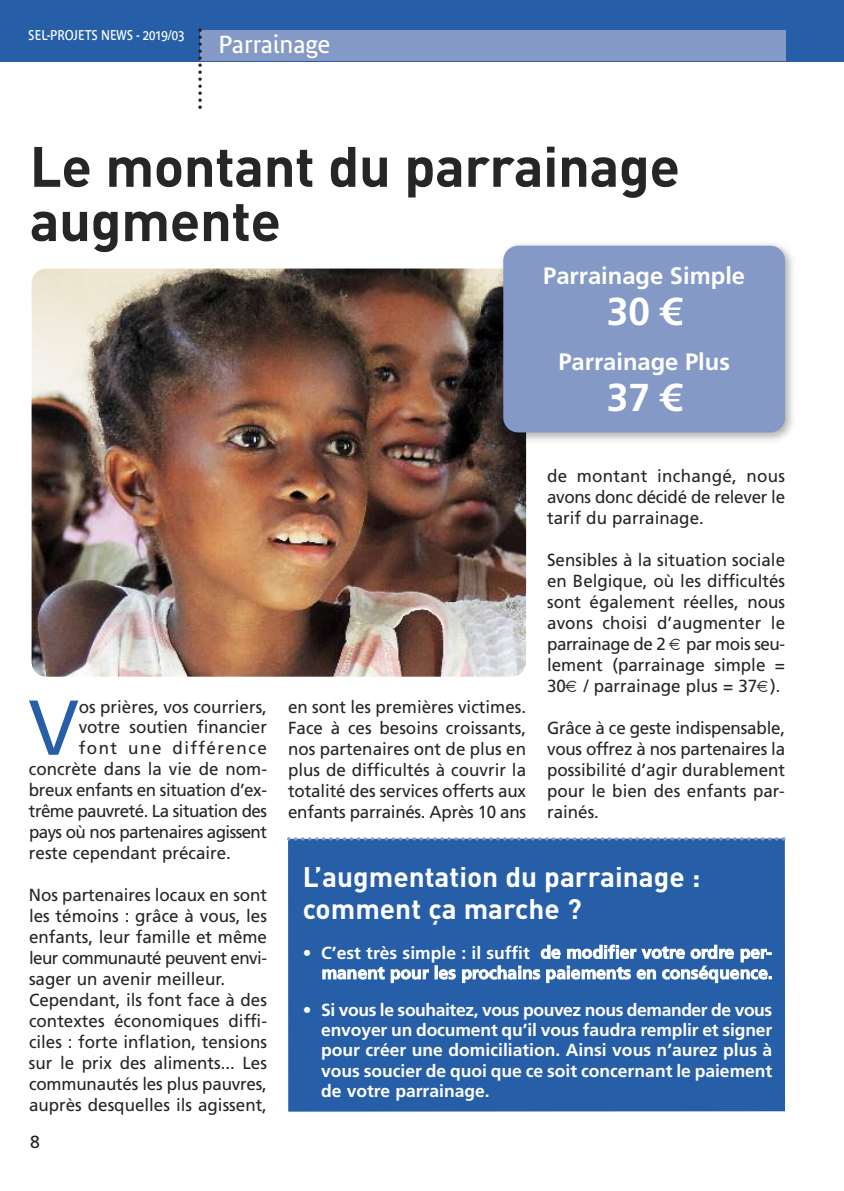
<style>
.page{position:relative;width:844px;height:1191px;background:#fff}
.page>*{position:absolute;margin:0;border:0;box-sizing:border-box;transform-origin:0 0}
.t1{font:77.7px "Frutiger";color:#275ea8}
.t2{font:700 56px/54.2px "DIN";letter-spacing:-.01em;color:#272526}
.t3{font:700 38.85px "Frutiger LT Std";color:#fff}
.t4{font:700 28px/31.7px "DIN";color:#fff}
.t5{font:24.5px "Bienvenue Beta";color:#fff}
.t6{font:700 23.8px "Frutiger LT Std";color:#fff}
.t7{font:17.5px/21px "Frutiger";color:#272526;text-align:justify}
.t8{font:700 17.5px/20.5px "Frutiger";color:#fff;text-align:right}
.t9{font:17.5px "Frutiger";letter-spacing:-.035em;color:#272526}
.t10{font:17.5px "Frutiger";letter-spacing:-.025em;color:#272526}
.t11{font:17.5px "Frutiger";letter-spacing:.09em;color:#272526}
.t12{font:14px "Bienvenue Beta";color:#fff;scale:.9 1}
</style>
<div class="page">
<img style="left:32px;top:268px;width:494px;height:408px;border-radius:15px">
<div style="left:288px;top:838px;width:496px;height:273px;background:#275ea8"></div>
<hr style="left:842px;top:0;width:1px;height:61px;background:#275ea8">
<div style="left:0;top:0;width:842px;height:61px;background:#275ea8"></div>
<div style="left:200px;top:30px;width:585px;height:31px;background:#8599c7"></div>
<svg style="left:198px;top:28px;width:4px;height:81px"></svg>
<img style="left:494px;top:243px;width:299px;height:205px">
<div style="left:503px;top:246px;width:281px;height:186px;background:#8599c7;border-radius:15px"></div>
<svg style="left:287px;top:837px;width:498px;height:3px"></svg>
<p class="t12" style="left:28px;top:27px;width:175px">SEL-PROJETS NEWS - 2019/03</p>
<h3 class="t5" style="left:218px;top:30px;width:113px">Parrainage</h3>
<h2 class="t2" style="left:30px;top:140px;width:651px">Le montant du parrainage augmente</h2>
<h3 class="t6" style="left:543px;top:266px;width:203px">Parrainage Simple</h3>
<h3 class="t3" style="left:606px;top:295px;width:76px">30 €</h3>
<h3 class="t6" style="left:558px;top:352px;width:173px">Parrainage Plus</h3>
<h3 class="t3" style="left:606px;top:382px;width:76px">37 €</h3>
<h1 class="t1" style="left:29px;top:696px;width:52px">V</h1>
<p class="t7" style="left:79px;top:697px;width:190px">os prières, vos courriers,</p>
<p class="t7" style="left:79px;top:718px;width:190px">votre soutien financier</p>
<p class="t11" style="left:79px;top:741px;width:190px">font une différence</p>
<p class="t7" style="left:29px;top:760px;width:239px">concrète dans la vie de nom-</p>
<p class="t10" style="left:29px;top:783px;width:239px">breux enfants en situation d’ex-</p>
<p class="t9" style="left:29px;top:804px;width:239px">trême pauvreté. La situation des</p>
<p class="t9" style="left:29px;top:825px;width:239px">pays où nos partenaires agissent</p>
<p class="t7" style="left:29px;top:844px;width:203px">reste cependant précaire.</p>
<p class="t7" style="left:29px;top:886px;width:239px;text-align:left">Nos partenaires locaux en sont les témoins : grâce à vous, les enfants, leur famille et même leur communauté peuvent envi&shy;sager un avenir meilleur.<br>Cependant, ils font face à des contextes économiques diffi&shy;ciles : forte inflation, tensions sur le prix des aliments... Les communautés les plus pauvres, auprès desquelles ils agissent,</p>
<p class="t7" style="left:30px;top:1132px;width:11px">8</p>
<p class="t7" style="left:288px;top:697px;width:239px">en sont les premières victimes.<br>Face à ces besoins croissants, nos partenaires ont de plus en plus de difficultés à couvrir la totalité des services offerts aux enfants parrainés. Après 10 ans</p>
<p class="t7" style="left:547px;top:466px;width:239px">de montant inchangé, nous avons donc décidé de relever le tarif du parrainage.</p>
<p class="t7" style="left:547px;top:550px;width:239px">Sensibles à la situation sociale en Belgique, où les difficultés sont également réelles, nous avons choisi d’augmenter le parrainage de 2 par mois seu&shy;lement (parrainage simple = 30 / parrainage plus = 37 ).</p>
<p class="t7" style="left:547px;top:718px;width:239px">Grâce à ce geste indispensable, vous offrez à nos partenaires la possibilité d’agir durablement pour le bien des enfants par&shy;rainés.</p>
<h3 class="t4" style="left:302px;top:862px;width:399px">L’augmentation du parrainage : comment ça marche ?</h3>
<p class="t8" style="left:302px;top:944px;width:471px">• C’est très simple : il suffit de modifier votre ordre per&shy;manent pour les prochains paiements en conséquence.</p>
<p class="t8" style="left:321px;top:1000px;width:452px;text-align:justify;text-indent:-18px">• Si vous le souhaitez, vous pouvez nous demander de vous envoyer un document qu’il vous faudra remplir et signer pour créer une domiciliation. Ainsi vous n’aurez plus à vous soucier de quoi que ce soit concernant le paiement de votre parrainage.</p>
</div>
